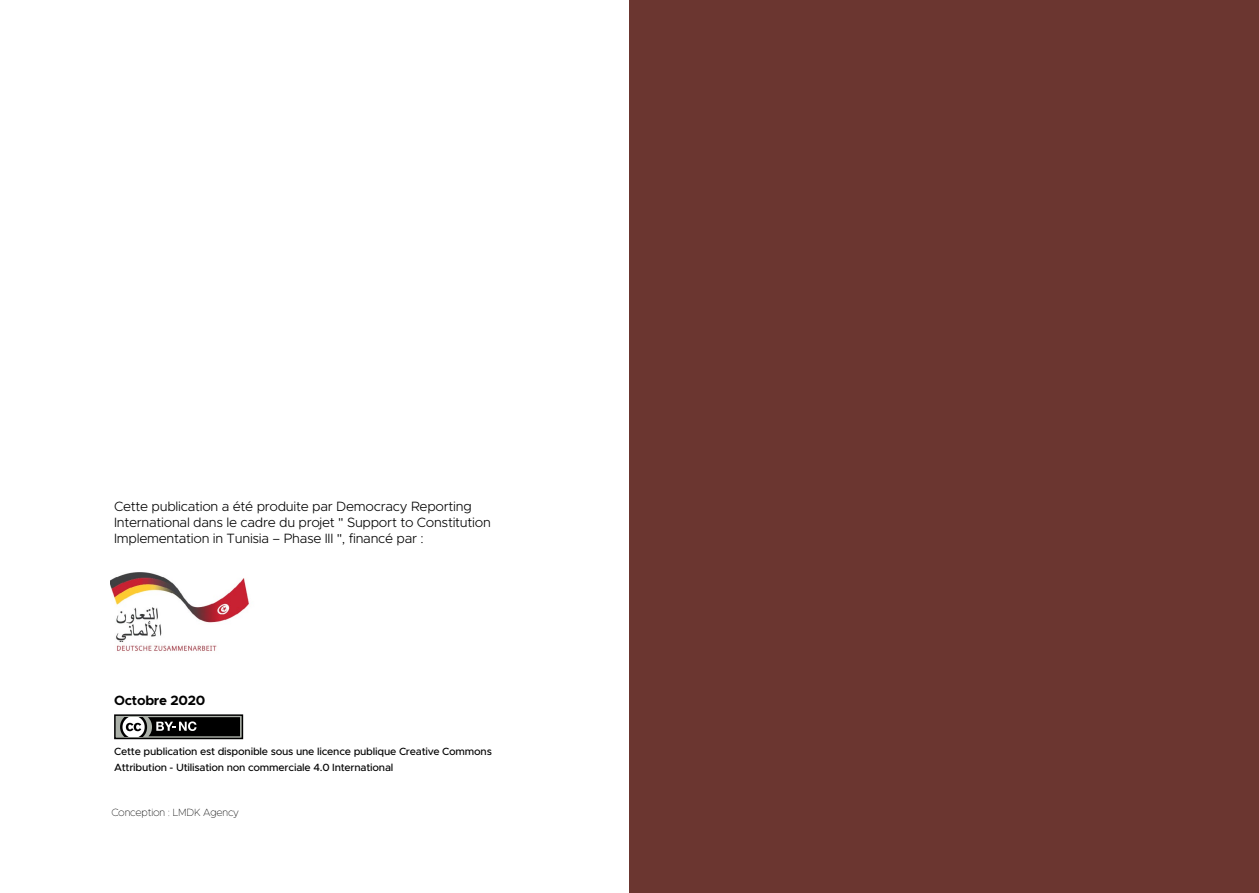
<style>
.page{position:relative;width:1259px;height:893px;background:#fff}
.page>*{position:absolute;margin:0;border:0;box-sizing:border-box;transform-origin:0 0}
.t1{font:300 13.5px/16.2px "Metropolis";letter-spacing:-.02em;color:#000}
.t2{font:700 13.5px "Metropolis";letter-spacing:-.02em;color:#000}
.t3{font:500 10.5px/16.2px "Metropolis";letter-spacing:-.02em;color:#000}
.t4{font:100 10.5px "Metropolis";letter-spacing:-.02em;color:#000}
</style>
<div class="page">
<div style="left:629px;top:0;width:630px;height:893px;background:#6b3630"></div>
<img style="left:111px;top:572px;width:138px;height:79px">
<div style="left:114px;top:714px;width:129px;height:25px;background:#abb0a8;border:2px solid #000"></div>
<svg style="left:120px;top:717px;width:120px;height:19px;background:#3d3e3d"></svg>
<p class="t1" style="left:114px;top:498px;width:378px">Cette publication a été produite par Democracy Reporting<br>International dans le cadre du projet " Support to Constitution<br>Implementation in Tunisia – Phase III ", financé par :</p>
<p class="t2" style="left:114px;top:691px;width:93px">Octobre 2020</p>
<p class="t3" style="left:114px;top:743px;width:379px">Cette publication est disponible sous une licence publique Creative Commons<br>Attribution - Utilisation non commerciale 4.0 International</p>
<p class="t4" style="left:111px;top:806px;width:129px">Conception : LMDK Agency</p>
</div>
